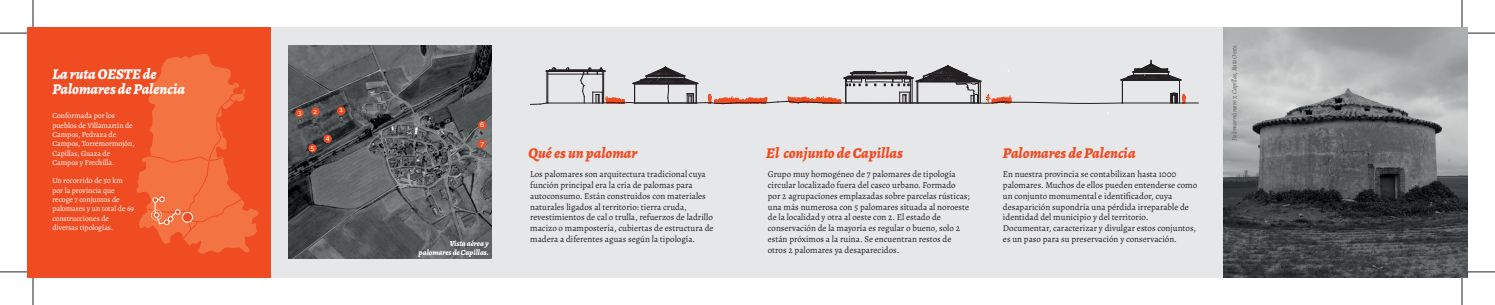
<style>
.page{position:relative;width:1495px;height:305px;background:#fff}
.page>*{position:absolute;margin:0;border:0;box-sizing:border-box;transform-origin:0 0}
.t1{font:italic 800 14.9px "Alegreya";color:#f04c22}
.t2{font:italic 800 14.9px/14.9px "Alegreya";color:#fff}
.t3{font:9px/10.8px "Alegreya";color:#231f20}
.t4{font:7.7px/9.3px "Alegreya";color:#fff}
.t5{font:italic 800 7.7px/9.3px "Alegreya";color:#fff;text-align:right}
.t6{font:500 6.8px "Raleway";color:#fff}
.t7{font:italic 6.6px "Alegreya";color:#57585a}
</style>
<div class="page">
<div style="left:270px;top:27px;width:954px;height:250px;background:#e6e7e9"></div>
<div style="left:27px;top:27px;width:244px;height:250px;background:#f04c22"></div>
<img style="left:1223px;top:27px;width:244px;height:250px">
<img style="left:289px;top:45px;width:202px;height:213px">
<svg style="left:136px;top:54px;width:122px;height:199px"></svg>
<svg style="left:140px;top:86px;width:105px;height:158px"></svg>
<div style="left:151px;top:209px;width:11px;height:11px;border:1px dashed #fff;border-radius:50%"></div>
<div style="left:337px;top:106px;width:8px;height:9px;background:#f04c22;border-radius:50%"></div>
<div style="left:311px;top:107px;width:9px;height:8px;background:#f04c22;border-radius:50%"></div>
<div style="left:295px;top:109px;width:9px;height:8px;background:#f04c22;border-radius:50%"></div>
<div style="left:323px;top:134px;width:9px;height:9px;background:#f04c22;border-radius:50%"></div>
<div style="left:308px;top:144px;width:9px;height:8px;background:#f04c22;border-radius:50%"></div>
<div style="left:478px;top:121px;width:8px;height:8px;background:#f04c22;border-radius:50%"></div>
<div style="left:478px;top:140px;width:8px;height:8px;background:#f04c22;border-radius:50%"></div>
<svg style="left:530px;top:60px;width:668px;height:45px"></svg>
<svg style="left:0;top:33px;width:27px;height:1px"></svg>
<svg style="left:1468px;top:33px;width:27px;height:1px"></svg>
<svg style="left:0;top:271px;width:27px;height:1px"></svg>
<svg style="left:33px;top:0;width:1px;height:27px"></svg>
<svg style="left:33px;top:277px;width:1px;height:27px"></svg>
<svg style="left:1461px;top:0;width:2px;height:27px"></svg>
<svg style="left:1461px;top:271px;width:34px;height:33px"></svg>
<h1 class="t2" style="left:52px;top:66px;width:134px">La ruta OESTE de<br>Palomares de Palencia</h1>
<p class="t4" style="left:52px;top:111px;width:84px">Conformada por los pueblos de Villamartín de<br>Campos, Pedraza de<br>Campos, Torremormojón,<br>Capillas, Guaza de<br>Campos y Frechilla.</p>
<p class="t4" style="left:52px;top:176px;width:83px">Un recorrido de 50 km por la provincia que recoge 7 conjuntos de palomares y un total de 69 construcciones de diversas tipologías.</p>
<p class="t6" style="left:298px;top:107px;width:5px">3</p>
<p class="t6" style="left:314px;top:106px;width:5px">2</p>
<p class="t6" style="left:340px;top:104px;width:5px">1</p>
<p class="t6" style="left:311px;top:142px;width:5px">5</p>
<p class="t6" style="left:326px;top:132px;width:5px">4</p>
<p class="t6" style="left:480px;top:119px;width:6px">6</p>
<p class="t6" style="left:480px;top:137px;width:5px">7</p>
<p class="t5" style="left:419px;top:237px;width:72px">Vista aérea y palomares de Capillas.</p>
<h1 class="t1" style="left:529px;top:141px;width:110px">Qué es un palomar</h1>
<p class="t3" style="left:530px;top:168px;width:185px">Los palomares son arquitectura tradicional cuya función principal era la cría de palomas para autoconsumo. Están construidos con materiales naturales ligados al territorio: tierra cruda, revestimientos de cal o trulla, refuerzos de ladrillo macizo o mampostería, cubiertas de estructura de madera a diferentes aguas según la tipología.</p>
<h1 class="t1" style="left:766px;top:141px;width:138px">El conjunto de Capillas</h1>
<h1 class="t1" style="left:1003px;top:141px;width:134px">Palomares de Palencia</h1>
<p class="t3" style="left:768px;top:168px;width:203px">Grupo muy homogéneo de 7 palomares de tipología circular localizado fuera del casco urbano. Formado por 2 agrupaciones emplazadas sobre parcelas rústicas; una más numerosa con 5 palomares situada al noroeste de la localidad y otra al oeste con 2. El estado de conservación de la mayoría es regular o bueno, solo 2 están próximos a la ruina. Se encuentran restos de otros 2 palomares ya desaparecidos.</p>
<p class="t3" style="left:1003px;top:168px;width:196px">En nuestra provincia se contabilizan hasta 1000 palomares. Muchos de ellos pueden entenderse como un conjunto monumental e identificador, cuya desaparición supondría una pérdida irreparable de identidad del municipio y del territorio.<br>Documentar, caracterizar y divulgar estos conjuntos, es un paso para su preservación y conservación.</p>
<p class="t7" style="left:1230px;top:140px;width:98px;rotate:-90deg">Palomar número 7, Capillas, Ruta Oeste.</p>
</div>
